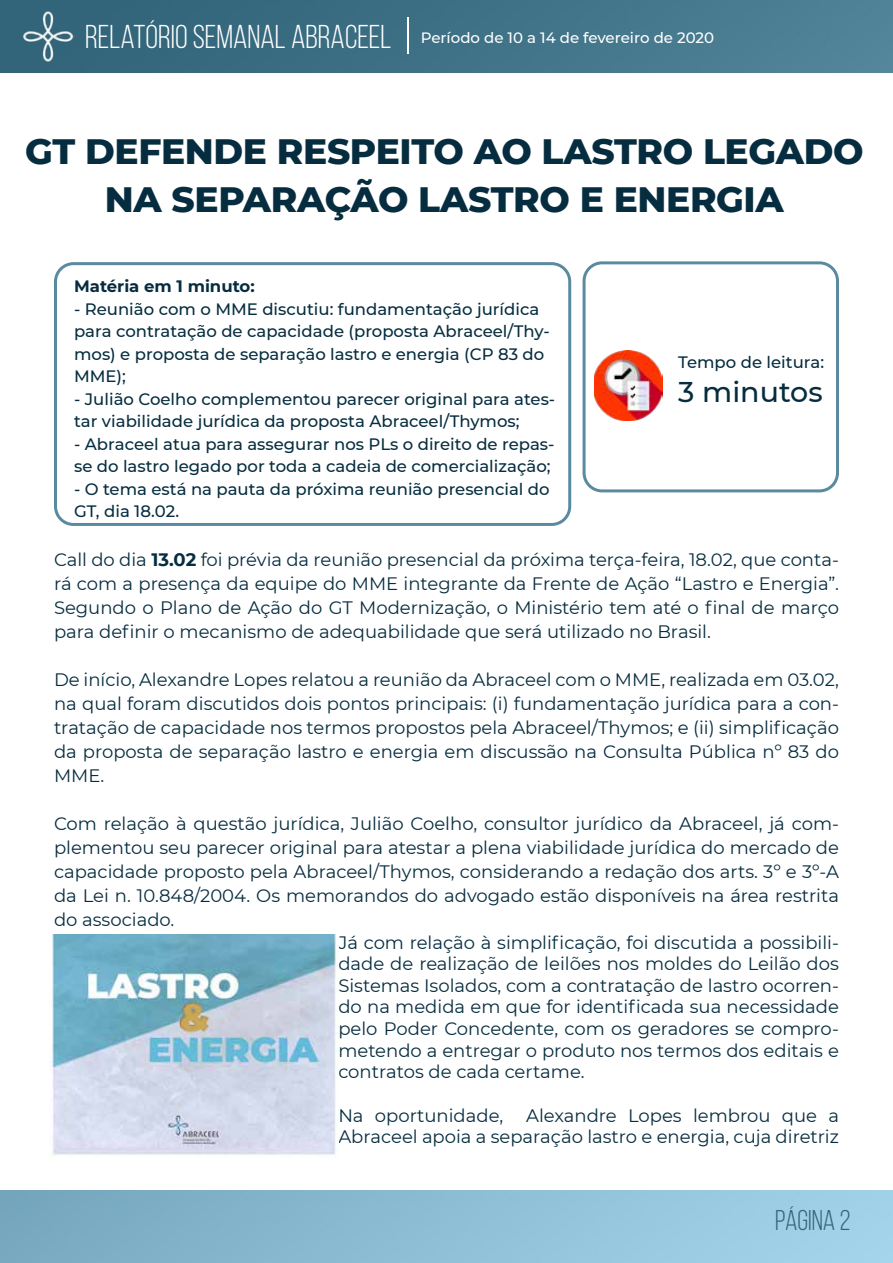
<style>
.page{position:relative;width:893px;height:1263px;background:#fff}
.page>*{position:absolute;margin:0;border:0;box-sizing:border-box;transform-origin:0 0}
.t1{font:800 36px/48px "Montserrat";letter-spacing:-.01em;color:#062d3f;text-align:center}
.t2{font:33px "Bebas Neue";color:#fff}
.t3{font:500 28.5px "Montserrat";color:#062d3f}
.t4{font:28.5px "Bebas Neue";color:#326479}
.t5{font:18px/24px "Montserrat";color:#062d3f;text-align:justify}
.t6{font:500 16.5px/22.5px "Montserrat";color:#062d3f}
.t7{font:700 16.5px "Montserrat";color:#062d3f}
.t8{font:500 15px "Montserrat";color:#fff}
.s1{font-weight:700}
</style>
<div class="page">
<img style="left:0;top:0;width:893px;height:72px">
<img style="left:21px;top:10px;width:53px;height:52px">
<hr style="left:407px;top:17px;width:2px;height:37px;background:#fff">
<div style="left:54px;top:262px;width:517px;height:264px;border:3px solid #5a8aa0;border-radius:18px"></div>
<div style="left:583px;top:261px;width:256px;height:231px;border:3px solid #5a8aa0;border-radius:18px"></div>
<img style="left:595px;top:350px;width:68px;height:70px">
<img style="left:50px;top:934px;width:286px;height:223px">
<h2 class="t2" style="left:85px;top:19px;width:308px">RELATÓRIO SEMANAL ABRACEEL</h2>
<p class="t8" style="left:421px;top:27px;width:295px">Período de 10 a 14 de fevereiro de 2020</p>
<h1 class="t1" style="left:25px;top:125px;width:840px">GT DEFENDE RESPEITO AO LASTRO LEGADO<br>NA SEPARAÇÃO LASTRO E ENERGIA</h1>
<p class="t7" style="left:74px;top:274px;width:182px">Matéria em 1 minuto:</p>
<p class="t6" style="left:74px;top:297px;width:477px">- Reunião com o MME discutiu: fundamentação jurídica para contratação de capacidade (proposta Abraceel/Thy&shy;mos) e proposta de separação lastro e energia (CP 83 do MME);</p>
<p class="t6" style="left:74px;top:387px;width:483px">- Julião Coelho complementou parecer original para ates&shy;tar viabilidade jurídica da proposta Abraceel/Thymos;</p>
<p class="t6" style="left:74px;top:432px;width:482px">- Abraceel atua para assegurar nos PLs o direito de repas&shy;se do lastro legado por toda a cadeia de comercialização;</p>
<p class="t6" style="left:74px;top:477px;width:477px">- O tema está na pauta da próxima reunião presencial do<br>GT, dia 18.02.</p>
<p class="t6" style="left:678px;top:350px;width:147px">Tempo de leitura:</p>
<h3 class="t3" style="left:678px;top:372px;width:146px">3 minutos</h3>
<p class="t5" style="left:54px;top:547px;width:786px">Call do dia <span class="s1">13.02</span> foi prévia da reunião presencial da próxima terça-feira, 18.02, que conta&shy;rá com a presença da equipe do MME integrante da Frente de Ação “Lastro e Energia”.<br>Segundo o Plano de Ação do GT Modernização, o Ministério tem até o final de março para definir o mecanismo de adequabilidade que será utilizado no Brasil.</p>
<p class="t5" style="left:54px;top:667px;width:786px">De início, Alexandre Lopes relatou a reunião da Abraceel com o MME, realizada em 03.02, na qual foram discutidos dois pontos principais: (i) fundamentação jurídica para a con&shy;tratação de capacidade nos termos propostos pela Abraceel/Thymos; e (ii) simplificação da proposta de separação lastro e energia em discussão na Consulta Pública nº 83 do MME.</p>
<p class="t5" style="left:54px;top:811px;width:786px">Com relação à questão jurídica, Julião Coelho, consultor jurídico da Abraceel, já com-</p>
<p class="t5" style="left:54px;top:835px;width:786px">plementou seu parecer original para atestar a plena viabilidade jurídica do mercado de</p>
<p class="t5" style="left:54px;top:859px;width:786px">capacidade proposto pela Abraceel/Thymos, considerando a redação dos arts. 3º e 3º-A</p>
<p class="t5" style="left:54px;top:883px;width:786px">da Lei n. 10.848/2004. Os memorandos do advogado estão disponíveis na área restrita</p>
<p class="t5" style="left:54px;top:907px;width:122px">do associado.</p>
<p class="t5" style="left:338px;top:930px;width:502px">Já com relação à simplificação, foi discutida a possibili-</p>
<p class="t5" style="left:338px;top:951px;width:502px">dade de realização de leilões nos moldes do Leilão dos</p>
<p class="t5" style="left:338px;top:973px;width:502px">Sistemas Isolados, com a contratação de lastro ocorren-</p>
<p class="t5" style="left:338px;top:994px;width:502px">do na medida em que for identificada sua necessidade</p>
<p class="t5" style="left:338px;top:1016px;width:502px">pelo Poder Concedente, com os geradores se compro-</p>
<p class="t5" style="left:338px;top:1038px;width:502px">metendo a entregar o produto nos termos dos editais e</p>
<p class="t5" style="left:338px;top:1059px;width:248px">contratos de cada certame.</p>
<p class="t5" style="left:338px;top:1102px;width:167px">Na oportunidade,</p>
<p class="t5" style="left:338px;top:1104px;width:502px;line-height:21.6px;text-align:right">Alexandre Lopes lembrou que a<br>Abraceel apoia a separação lastro e energia, cuja diretriz</p>
<h3 class="t4" style="left:775px;top:1205px;width:77px">PÁGINA 2</h3>
</div>
